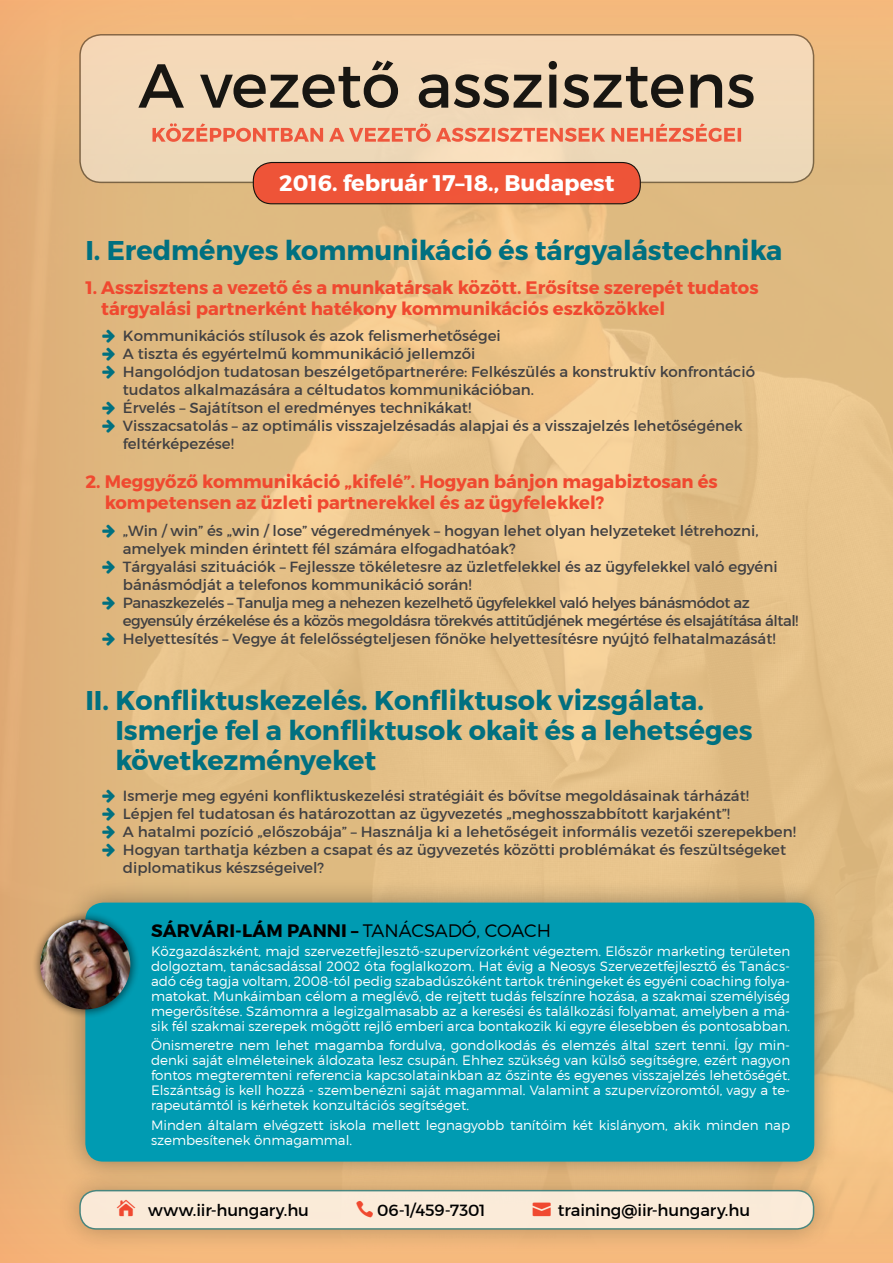
<style>
.page{position:relative;width:893px;height:1263px;background:#fff}
.page>*{position:absolute;margin:0;border:0;box-sizing:border-box;transform-origin:0 0}
.t1{font:61.95px "Montserrat";color:#000}
.t2{font:700 27px/30px "Montserrat";color:#007080}
.t3{font:700 22.5px "Montserrat";color:#fff}
.t4{font:700 18px/21px "Montserrat";color:#f04930}
.t5{font:700 18px "Montserrat";letter-spacing:.01em;color:#000}
.t6{font:16.5px "Montserrat";letter-spacing:-.005em;color:#000}
.t7{font:15px/18px "Montserrat";color:#414042}
.t8{font:300 13.5px/15px "Montserrat";color:#fff;text-align:justify}
.s1{font-weight:300}
</style>
<div class="page">
<img style="left:0;top:0;width:893px;height:1263px">
<div style="left:56px;top:1166px;width:782px;height:88px;background:#000;opacity:.35"></div>
<div style="left:80px;top:1191px;width:734px;height:38px;background:#faebd8;border-radius:16px"></div>
<div style="left:79px;top:1190px;width:735px;height:40px;border:2px solid #007080;border-radius:16px"></div>
<div style="left:80px;top:35px;width:734px;height:147px;background:#f2d9b8;border-radius:21px"></div>
<div style="left:79px;top:34px;width:735px;height:149px;border:2px solid #000;border-radius:21px"></div>
<div style="left:253px;top:162px;width:387px;height:42px;background:#ee5438;border-radius:19px"></div>
<div style="left:253px;top:162px;width:388px;height:42px;border:1px solid #000;border-radius:19px"></div>
<svg style="left:152px;top:123px;width:589px;height:19px"></svg>
<div style="left:62px;top:879px;width:777px;height:306px;background:#000;opacity:.35"></div>
<div style="left:85px;top:902px;width:729px;height:259px;background:#009bb2;border-radius:18px"></div>
<div style="left:32px;top:911px;width:108px;height:108px;background:#000;opacity:.5"></div>
<img style="left:40px;top:919px;width:90px;height:90px;border-radius:45px">
<svg style="left:102px;top:330px;width:13px;height:49px"></svg>
<svg style="left:102px;top:402px;width:13px;height:31px"></svg>
<svg style="left:102px;top:524px;width:13px;height:13px"></svg>
<svg style="left:102px;top:560px;width:13px;height:13px"></svg>
<svg style="left:102px;top:596px;width:13px;height:13px"></svg>
<svg style="left:102px;top:632px;width:13px;height:13px"></svg>
<svg style="left:102px;top:789px;width:13px;height:67px"></svg>
<h1 class="t1" style="left:138px;top:48px;width:619px">A vezető asszisztens</h1>
<h3 class="t3" style="left:279px;top:169px;width:337px">2016. február 17–18., Budapest</h3>
<h2 class="t2" style="left:85px;top:236px;width:698px">I. Eredményes kommunikáció és tárgyalástechnika</h2>
<p class="t4" style="left:101px;top:277px;width:659px;text-indent:-16px">1. Asszisztens a vezető és a munkatársak között. Erősítse szerepét tudatos tárgyalási partnerként hatékony kommunikációs eszközökkel</p>
<p class="t7" style="left:123px;top:327px;width:634px">Kommunikációs stílusok és azok felismerhetőségei<br>A tiszta és egyértelmű kommunikáció jellemzői<br>Hangolódjon tudatosan beszélgetőpartnerére: Felkészülés a konstruktív konfrontáció tudatos alkalmazására a céltudatos kommunikációban.<br>Érvelés – Sajátítson el eredményes technikákat!<br>Visszacsatolás – az optimális visszajelzésadás alapjai és a visszajelzés lehetőségének feltérképezése!</p>
<p class="t4" style="left:105px;top:472px;width:615px;text-indent:-19px">2. Meggyőző kommunikáció „kifelé”. Hogyan bánjon magabiztosan és kompetensen az üzleti partnerekkel és az ügyfelekkel?</p>
<p class="t7" style="left:123px;top:521px;width:677px">„Win / win” és „win / lose” végeredmények – hogyan lehet olyan helyzeteket létrehozni, amelyek minden érintett fél számára elfogadhatóak?<br>Tárgyalási szituációk – Fejlessze tökéletesre az üzletfelekkel és az ügyfelekkel való egyéni bánásmódját a telefonos kommunikáció során!<br>Panaszkezelés – Tanulja meg a nehezen kezelhető ügyfelekkel való helyes bánásmódot az egyensúly érzékelése és a közös megoldásra törekvés attitűdjének megértése és elsajátítása által!<br>Helyettesítés – Vegye át felelősségteljesen főnöke helyettesítésre nyújtó felhatalmazását!</p>
<h2 class="t2" style="left:115px;top:686px;width:639px;text-indent:-30px">II. Konfliktuskezelés. Konfliktusok vizsgálata.<br>Ismerje fel a konfliktusok okait és a lehetséges következményeket</h2>
<p class="t7" style="left:123px;top:786px;width:674px">Ismerje meg egyéni konfliktuskezelési stratégiáit és bővítse megoldásainak tárházát!<br>Lépjen fel tudatosan és határozottan az ügyvezetés „meghosszabbított karjaként”!<br>A hatalmi pozíció „előszobája” – Használja ki a lehetőségeit informális vezetői szerepekben!<br>Hogyan tarthatja kézben a csapat és az ügyvezetés közötti problémákat és feszültségeket diplomatikus készségeivel?</p>
<p class="t5" style="left:151px;top:919px;width:401px">SÁRVÁRI-LÁM PANNI – <span class="s1">TANÁCSADÓ, COACH</span></p>
<p class="t8" style="left:151px;top:944px;width:641px">Közgazdászként, majd szervezetfejlesztő-szupervízorként végeztem. Először marketing területen dolgoztam, tanácsadással 2002 óta foglalkozom. Hat évig a Neosys Szervezetfejlesztő és Tanács&shy;adó cég tagja voltam, 2008-tól pedig szabadúszóként tartok tréningeket és egyéni coaching folya&shy;matokat. Munkáimban célom a meglévő, de rejtett tudás felszínre hozása, a szakmai személyiség megerősítése. Számomra a legizgalmasabb az a keresési és találkozási folyamat, amelyben a má&shy;sik fél szakmai szerepek mögött rejlő emberi arca bontakozik ki egyre élesebben és pontosabban.</p>
<p class="t8" style="left:151px;top:1038px;width:641px">Önismeretre nem lehet magamba fordulva, gondolkodás és elemzés által szert tenni. Így min&shy;denki saját elméleteinek áldozata lesz csupán. Ehhez szükség van külső segítségre, ezért nagyon fontos megteremteni referencia kapcsolatainkban az őszinte és egyenes visszajelzés lehetőségét.<br>Elszántság is kell hozzá - szembenézni saját magammal. Valamint a szupervízoromtól, vagy a te&shy;rapeutámtól is kérhetek konzultációs segítséget.</p>
<p class="t8" style="left:151px;top:1117px;width:641px">Minden általam elvégzett iskola mellett legnagyobb tanítóim két kislányom, akik minden nap szembesítenek önmagammal.</p>
<p class="t6" style="left:148px;top:1200px;width:162px">www.iir-hungary.hu</p>
<p class="t6" style="left:377px;top:1200px;width:110px">06-1/459-7301</p>
<p class="t6" style="left:558px;top:1200px;width:194px">training@iir-hungary.hu</p>
</div>
